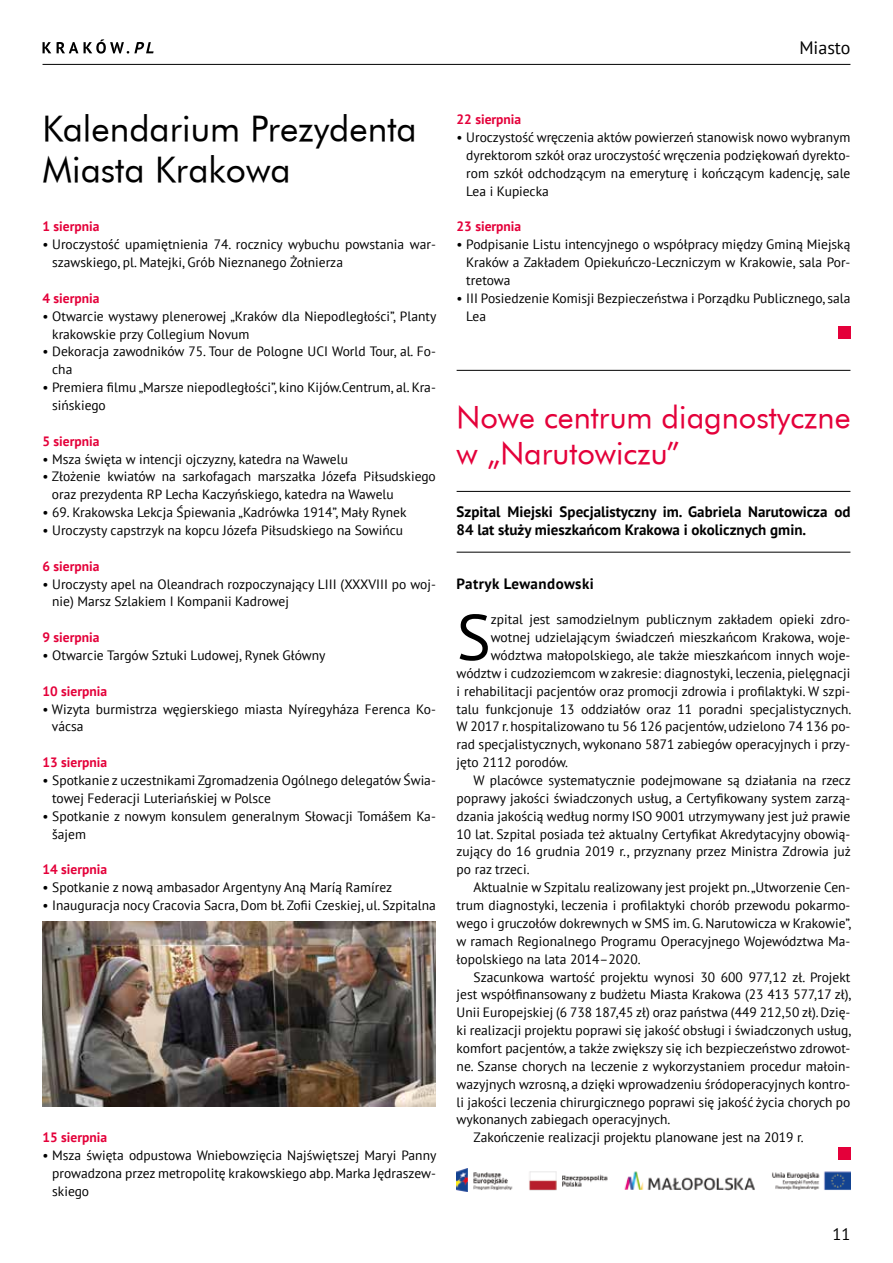
<style>
.page{position:relative;width:893px;height:1263px;background:#fff}
.page>*{position:absolute;margin:0;border:0;box-sizing:border-box;transform-origin:0 0}
.t1{font:64.5px "PT Sans";color:#000}
.t2{font:34.5px/41.4px "Futura PL";color:#000}
.t3{font:30px/36px "Futura PL";color:#e4003a}
.t4{font:18px "PT Sans";color:#000}
.t5{font:16.5px "PT Sans";color:#000}
.t6{font:700 15px/17.9px "PT Sans";color:#000}
.t7{font:700 15px "PT Sans";letter-spacing:.03em;color:#000}
.t8{font:13.5px/17.9px "PT Sans";color:#000}
.t9{font:700 13.5px "PT Sans";color:#e4003a}
</style>
<div class="page">
<hr style="left:43px;top:64px;width:807px;height:1px;background:#000">
<svg style="left:43px;top:39px;width:111px;height:15px"></svg>
<hr style="left:457px;top:491px;width:393px;height:1px;background:#000">
<hr style="left:457px;top:552px;width:393px;height:1px;background:#000">
<div style="left:838px;top:326px;width:12px;height:12px;background:#e4003a"></div>
<div style="left:838px;top:1147px;width:12px;height:13px;background:#e4003a"></div>
<hr style="left:457px;top:370px;width:393px;height:1px;background:#000">
<img style="left:457px;top:1168px;width:393px;height:24px">
<img style="left:42px;top:922px;width:394px;height:184px">
<h3 class="t4" style="left:799px;top:36px;width:53px">Miasto</h3>
<h2 class="t2" style="left:43px;top:107px;width:376px">Kalendarium Prezydenta<br>Miasta Krakowa</h2>
<p class="t9" style="left:43px;top:218px;width:58px">1 sierpnia</p>
<p class="t8" style="left:52px;top:235px;width:385px;text-indent:-10px">• Uroczystość upamiętnienia 74. rocznicy wybuchu powstania war&shy;szawskiego, pl. Matejki, Grób Nieznanego Żołnierza</p>
<p class="t9" style="left:43px;top:289px;width:58px">4 sierpnia</p>
<p class="t8" style="left:52px;top:307px;width:386px;text-indent:-10px">• Otwarcie wystawy plenerowej „Kraków dla Niepodległości”, Planty krakowskie przy Collegium Novum</p>
<p class="t8" style="left:52px;top:342px;width:385px;text-indent:-10px">• Dekoracja zawodników 75. Tour de Pologne UCI World Tour, al. Fo&shy;cha</p>
<p class="t8" style="left:52px;top:378px;width:385px;text-indent:-10px">• Premiera filmu „Marsze niepodległości”, kino Kijów.Centrum, al. Kra&shy;sińskiego</p>
<p class="t9" style="left:43px;top:432px;width:58px">5 sierpnia</p>
<p class="t8" style="left:43px;top:450px;width:307px">• Msza święta w intencji ojczyzny, katedra na Wawelu</p>
<p class="t8" style="left:52px;top:467px;width:385px;text-indent:-9px">• Złożenie kwiatów na sarkofagach marszałka Józefa Piłsudskiego oraz prezydenta RP Lecha Kaczyńskiego, katedra na Wawelu</p>
<p class="t8" style="left:43px;top:503px;width:365px">• 69. Krakowska Lekcja Śpiewania „Kadrówka 1914”, Mały Rynek</p>
<p class="t8" style="left:43px;top:521px;width:362px">• Uroczysty capstrzyk na kopcu Józefa Piłsudskiego na Sowińcu</p>
<p class="t9" style="left:43px;top:557px;width:58px">6 sierpnia</p>
<p class="t8" style="left:52px;top:575px;width:385px;text-indent:-10px">• Uroczysty apel na Oleandrach rozpoczynający LIII (XXXVIII po woj&shy;nie) Marsz Szlakiem I Kompanii Kadrowej</p>
<p class="t9" style="left:43px;top:628px;width:58px">9 sierpnia</p>
<p class="t8" style="left:43px;top:646px;width:284px">• Otwarcie Targów Sztuki Ludowej, Rynek Główny</p>
<p class="t9" style="left:43px;top:682px;width:66px">10 sierpnia</p>
<p class="t8" style="left:52px;top:700px;width:385px;text-indent:-9px">• Wizyta burmistrza węgierskiego miasta Nyíregyháza Ferenca Ko&shy;vácsa</p>
<p class="t9" style="left:43px;top:753px;width:66px">13 sierpnia</p>
<p class="t8" style="left:52px;top:771px;width:385px;text-indent:-10px">• Spotkanie z uczestnikami Zgromadzenia Ogólnego delegatów Świa&shy;towej Federacji Luteriańskiej w Polsce</p>
<p class="t8" style="left:52px;top:807px;width:385px;text-indent:-10px">• Spotkanie z nowym konsulem generalnym Słowacji Tomášem Ka&shy;šajem</p>
<p class="t9" style="left:43px;top:861px;width:66px">14 sierpnia</p>
<p class="t8" style="left:43px;top:878px;width:351px">• Spotkanie z nową ambasador Argentyny Aną Maríą Ramírez</p>
<p class="t8" style="left:43px;top:896px;width:395px">• Inauguracja nocy Cracovia Sacra, Dom bł. Zofii Czeskiej, ul. Szpitalna</p>
<p class="t9" style="left:43px;top:1129px;width:66px">15 sierpnia</p>
<p class="t8" style="left:52px;top:1146px;width:386px;text-align:justify;text-indent:-10px">• Msza święta odpustowa Wniebowzięcia Najświętszej Maryi Panny prowadzona przez metropolitę krakowskiego abp. Marka Jędraszew&shy;skiego</p>
<p class="t9" style="left:457px;top:111px;width:66px">22 sierpnia</p>
<p class="t8" style="left:466px;top:128px;width:386px;text-align:justify;text-indent:-10px">• Uroczystość wręczenia aktów powierzeń stanowisk nowo wybranym dyrektorom szkół oraz uroczystość wręczenia podziękowań dyrekto&shy;rom szkół odchodzącym na emeryturę i kończącym kadencję, sale Lea i Kupiecka</p>
<p class="t9" style="left:457px;top:218px;width:66px">23 sierpnia</p>
<p class="t8" style="left:466px;top:235px;width:386px;text-align:justify;text-indent:-10px">• Podpisanie Listu intencyjnego o współpracy między Gminą Miejską Kraków a Zakładem Opiekuńczo-Leczniczym w Krakowie, sala Por&shy;tretowa</p>
<p class="t8" style="left:466px;top:289px;width:386px;text-indent:-10px">• III Posiedzenie Komisji Bezpieczeństwa i Porządku Publicznego, sala<br>Lea</p>
<h3 class="t3" style="left:457px;top:399px;width:395px">Nowe centrum diagnostyczne w „Narutowiczu”</h3>
<p class="t6" style="left:457px;top:503px;width:395px">Szpital Miejski Specjalistyczny im. Gabriela Narutowicza od<br>84 lat służy mieszkańcom Krakowa i okolicznych gmin.</p>
<p class="t7" style="left:457px;top:573px;width:139px">Patryk Lewandowski</p>
<h1 class="t1" style="left:457px;top:596px;width:36px">S</h1>
<p class="t8" style="left:491px;top:610px;width:361px">zpital jest samodzielnym publicznym zakładem opieki zdro-</p>
<p class="t8" style="left:491px;top:628px;width:361px">wotnej udzielającym świadczeń mieszkańcom Krakowa, woje-</p>
<p class="t8" style="left:491px;top:646px;width:361px">wództwa małopolskiego, ale także mieszkańcom innych woje-</p>
<p class="t8" style="left:457px;top:664px;width:395px">wództw i cudzoziemcom w zakresie: diagnostyki, leczenia, pielęgnacji</p>
<p class="t8" style="left:457px;top:682px;width:395px">i rehabilitacji pacjentów oraz promocji zdrowia i profilaktyki. W szpi-</p>
<p class="t8" style="left:457px;top:700px;width:396px">talu funkcjonuje 13 oddziałów oraz 11 poradni specjalistycznych.</p>
<p class="t8" style="left:457px;top:717px;width:395px">W 2017 r. hospitalizowano tu 56 126 pacjentów, udzielono 74 136 po-</p>
<p class="t8" style="left:457px;top:735px;width:395px">rad specjalistycznych, wykonano 5871 zabiegów operacyjnych i przy-</p>
<p class="t8" style="left:457px;top:753px;width:113px">jęto 2112 porodów.</p>
<p class="t8" style="left:474px;top:771px;width:379px">W placówce systematycznie podejmowane są działania na rzecz</p>
<p class="t8" style="left:457px;top:789px;width:395px">poprawy jakości świadczonych usług, a Certyfikowany system zarzą-</p>
<p class="t8" style="left:457px;top:807px;width:395px">dzania jakością według normy ISO 9001 utrzymywany jest już prawie</p>
<p class="t8" style="left:457px;top:825px;width:395px">10 lat. Szpital posiada też aktualny Certyfikat Akredytacyjny obowią-</p>
<p class="t8" style="left:457px;top:842px;width:396px">zujący do 16 grudnia 2019 r., przyznany przez Ministra Zdrowia już</p>
<p class="t8" style="left:457px;top:860px;width:74px">po raz trzeci.</p>
<p class="t8" style="left:474px;top:878px;width:378px">Aktualnie w Szpitalu realizowany jest projekt pn. „Utworzenie Cen-</p>
<p class="t8" style="left:457px;top:896px;width:395px">trum diagnostyki, leczenia i profilaktyki chorób przewodu pokarmo-</p>
<p class="t8" style="left:457px;top:914px;width:396px">wego i gruczołów dokrewnych w SMS im. G. Narutowicza w Krakowie”,</p>
<p class="t8" style="left:457px;top:932px;width:395px">w ramach Regionalnego Programu Operacyjnego Województwa Ma-</p>
<p class="t8" style="left:457px;top:950px;width:186px">łopolskiego na lata 2014–2020.</p>
<p class="t8" style="left:474px;top:967px;width:378px">Szacunkowa wartość projektu wynosi 30 600 977,12 zł. Projekt</p>
<p class="t8" style="left:457px;top:985px;width:396px">jest współfinansowany z budżetu Miasta Krakowa (23 413 577,17 zł),</p>
<p class="t8" style="left:457px;top:1003px;width:395px">Unii Europejskiej (6 738 187,45 zł) oraz państwa (449 212,50 zł). Dzię-</p>
<p class="t8" style="left:457px;top:1021px;width:396px">ki realizacji projektu poprawi się jakość obsługi i świadczonych usług,</p>
<p class="t8" style="left:457px;top:1039px;width:395px">komfort pacjentów, a także zwiększy się ich bezpieczeństwo zdrowot-</p>
<p class="t8" style="left:457px;top:1057px;width:395px">ne. Szanse chorych na leczenie z wykorzystaniem procedur małoin-</p>
<p class="t8" style="left:457px;top:1075px;width:395px">wazyjnych wzrosną, a dzięki wprowadzeniu śródoperacyjnych kontro-</p>
<p class="t8" style="left:457px;top:1092px;width:395px">li jakości leczenia chirurgicznego poprawi się jakość życia chorych po</p>
<p class="t8" style="left:457px;top:1110px;width:215px">wykonanych zabiegach operacyjnych.</p>
<p class="t8" style="left:474px;top:1128px;width:332px">Zakończenie realizacji projektu planowane jest na 2019 r.</p>
<p class="t5" style="left:832px;top:1223px;width:19px">11</p>
</div>
